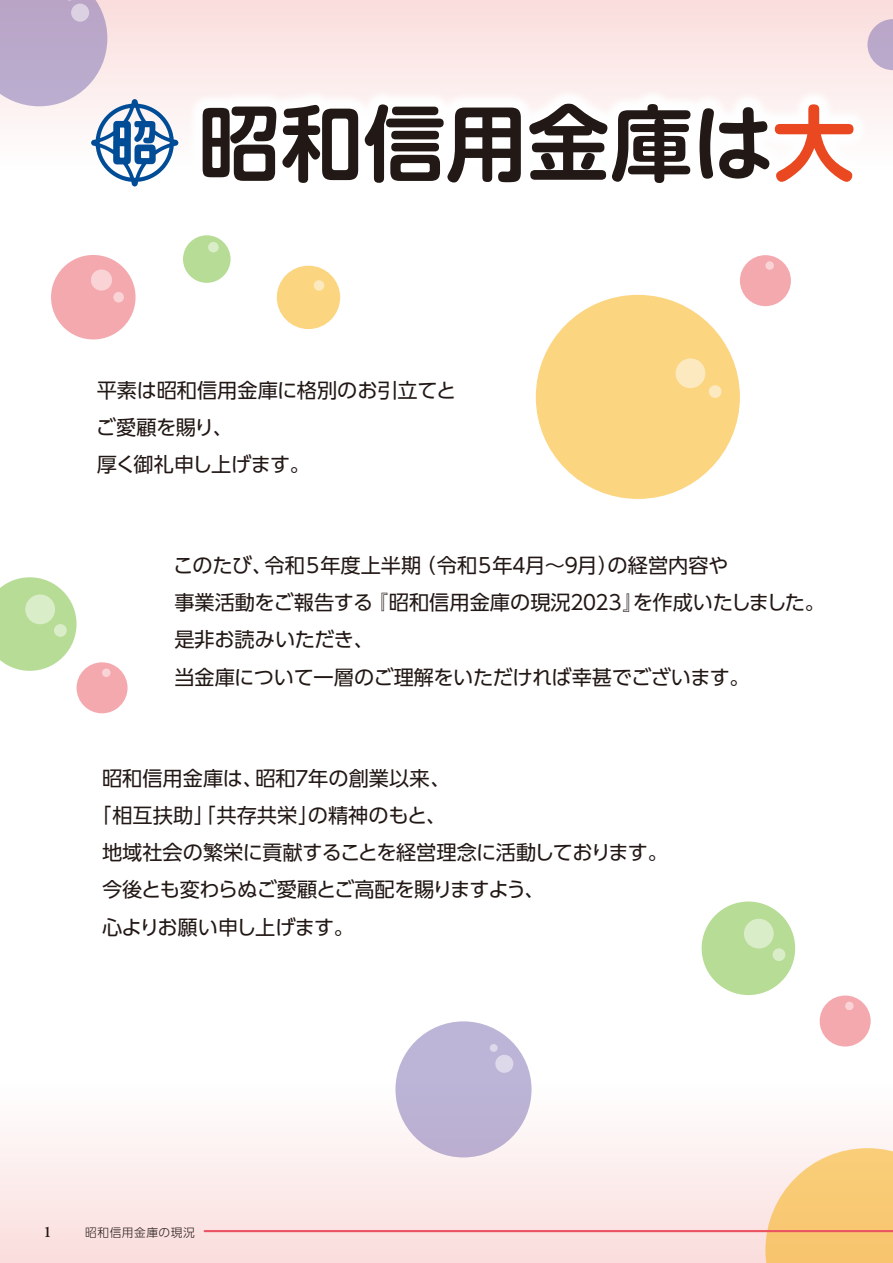
<style>
.page{position:relative;width:893px;height:1263px;background:#fff}
.page>*{position:absolute;margin:0;border:0;box-sizing:border-box;transform-origin:0 0}
.t1{font:700 82.95px "UD Shin M Go Pro De";letter-spacing:-.01em;color:#221815}
.t2{font:20.25px/37.2px "UD Shin Go Pro";letter-spacing:-.01em;color:#221815}
.t3{font:20.25px "UD Shin Go Pro";letter-spacing:-.045em;color:#221815}
.t4{font:20.25px "UD Shin Go Pro";letter-spacing:-.035em;color:#221815}
.t5{font:600 15.9px "Adobe Garamond Pro";color:#221815}
.t6{font:300 11.7px "UD Shin Go Pro";letter-spacing:.05em;color:#221815}
.s1{color:#e94820}
</style>
<div class="page">
<div style="left:0;top:0;width:893px;height:170px;background:linear-gradient(to bottom,#fadddc,#fefefe)"></div>
<div style="left:0;top:935px;width:893px;height:328px;background:linear-gradient(to bottom,#fff,#fbe4e3)"></div>
<div style="left:536px;top:295px;width:204px;height:204px;background:#fbd580;border-radius:50%"></div>
<div style="left:676px;top:358px;width:29px;height:30px;background:#fce9bf;border-radius:50%"></div>
<div style="left:709px;top:385px;width:12px;height:13px;background:#fce9bf;border-radius:50%"></div>
<svg style="left:867px;top:19px;width:26px;height:51px"></svg>
<div style="left:740px;top:255px;width:51px;height:51px;background:#f4a9af;border-radius:50%"></div>
<svg style="left:765px;top:261px;width:9px;height:9px"></svg>
<div style="left:277px;top:266px;width:63px;height:63px;background:#fbd580;border-radius:50%"></div>
<div style="left:314px;top:280px;width:10px;height:11px;background:#fce9bf;border-radius:50%"></div>
<div style="left:183px;top:235px;width:48px;height:48px;background:#b7dc95;border-radius:50%"></div>
<div style="left:208px;top:242px;width:11px;height:10px;background:#daedc9;border-radius:50%"></div>
<div style="left:51px;top:255px;width:85px;height:84px;background:#f4a9af;border-radius:50%"></div>
<div style="left:91px;top:269px;width:21px;height:22px;background:#f9d3d6;border-radius:50%"></div>
<div style="left:113px;top:292px;width:11px;height:10px;background:#f9d3d6;border-radius:50%"></div>
<svg style="left:0;top:0;width:107px;height:106px;background:#c0afcd"></svg>
<div style="left:71px;top:4px;width:18px;height:18px;background:#dbd1e2;border-radius:50%"></div>
<svg style="left:765px;top:1148px;width:128px;height:115px;background:#f9ce86"></svg>
<div style="left:820px;top:995px;width:51px;height:51px;background:#f4a9af;border-radius:50%"></div>
<div style="left:845px;top:1002px;width:9px;height:8px;background:#f9d3d6;border-radius:50%"></div>
<div style="left:702px;top:901px;width:93px;height:94px;background:#b7dc95;border-radius:50%"></div>
<div style="left:744px;top:919px;width:30px;height:29px;background:#daedc9;border-radius:50%"></div>
<div style="left:773px;top:948px;width:12px;height:13px;background:#daedc9;border-radius:50%"></div>
<div style="left:77px;top:662px;width:51px;height:51px;background:#f4a9af;border-radius:50%"></div>
<svg style="left:102px;top:668px;width:9px;height:9px"></svg>
<svg style="left:0;top:577px;width:77px;height:94px"></svg>
<div style="left:25px;top:594px;width:30px;height:30px;background:#daedc9;border-radius:50%"></div>
<svg style="left:54px;top:624px;width:13px;height:13px"></svg>
<div style="left:395px;top:1021px;width:136px;height:136px;background:#bbb4d6;border-radius:50%"></div>
<svg style="left:489px;top:1044px;width:9px;height:8px"></svg>
<div style="left:495px;top:1055px;width:18px;height:18px;background:#ddd9ea;border-radius:50%"></div>
<div style="left:186px;top:87px;width:707px;height:112px;background:#fff"></div>
<img style="left:87px;top:96px;width:95px;height:91px">
<hr style="left:205px;top:1230px;width:688px;height:2px;background:#ea5460">
<h1 class="t1" style="left:198px;top:76px;width:659px">昭和信用金庫は<span class="s1">大</span></h1>
<p class="t2" style="left:77px;top:371px;width:381px">　平素は昭和信用金庫に格別のお引立てと　ご愛顧を賜り、<br>　厚く御礼申し上げます。</p>
<p class="t2" style="left:173px;top:546px;width:653px">このたび、令和5年度上半期（令和5年４月～９月）の経営内容や<br>事業活動をご報告する『昭和信用金庫の現況２０２3』を作成いたしました。是非お読みいただき、<br>当金庫について一層のご理解をいただければ幸甚でございます。</p>
<p class="t2" style="left:102px;top:759px;width:350px">昭和信用金庫は、昭和７年の創業以来、</p>
<p class="t2" style="left:91px;top:796px;width:356px">「相互扶助」「共存共栄」の精神のもと、</p>
<p class="t2" style="left:102px;top:833px;width:567px">地域社会の繁栄に貢献することを経営理念に活動しております。</p>
<p class="t3" style="left:102px;top:873px;width:444px">今後とも変わらぬご愛顧とご高配を賜りますよう、</p>
<p class="t4" style="left:102px;top:910px;width:254px">心よりお願い申し上げます。</p>
<p class="t5" style="left:43px;top:1223px;width:10px">1</p>
<p class="t6" style="left:85px;top:1223px;width:111px">昭和信用金庫の現況</p>
</div>
